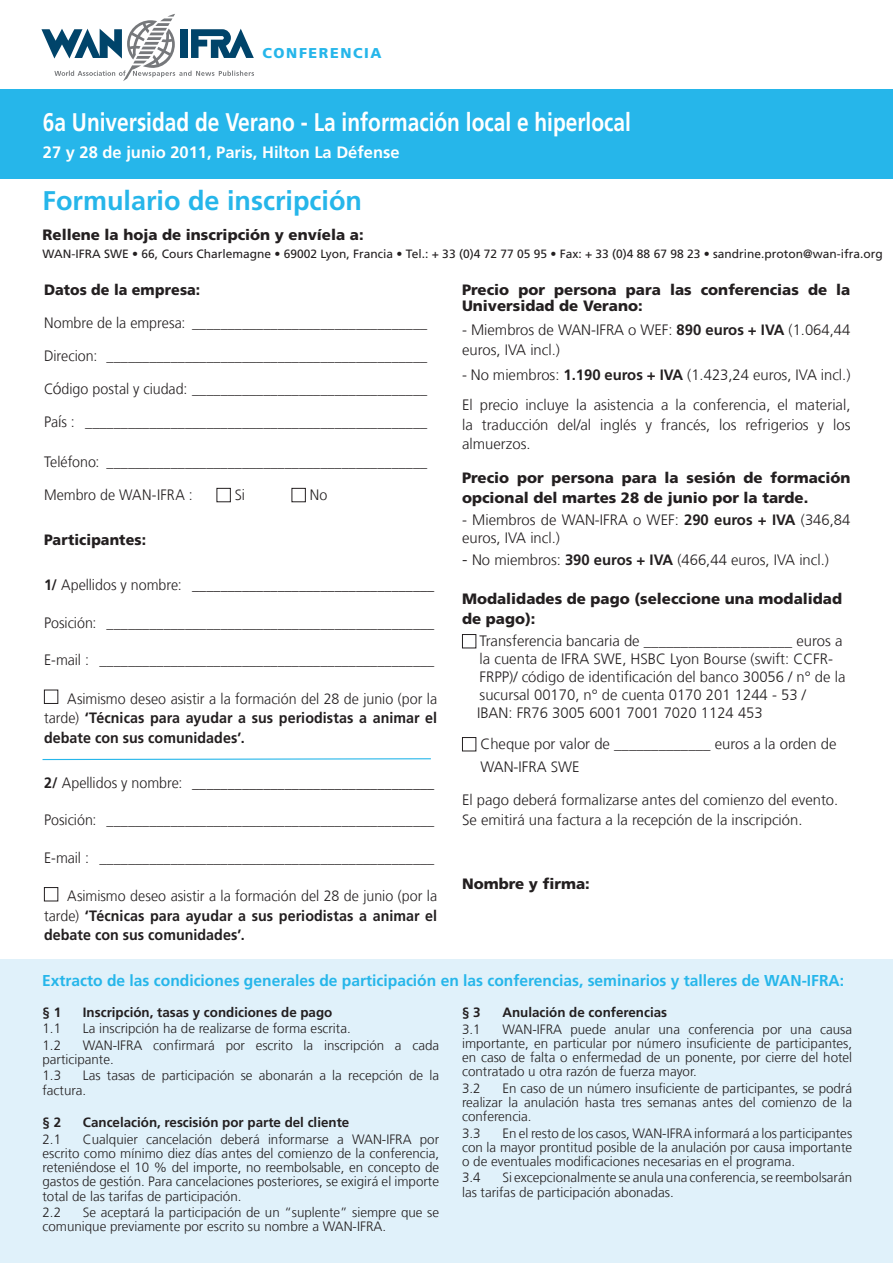
<style>
.page{position:relative;width:893px;height:1263px;background:#fff}
.page>*{position:absolute;margin:0;border:0;box-sizing:border-box;transform-origin:0 0}
.t1{font:700 27px "Frutiger LT Com";color:#26b6ea}
.t2{font:700 25.5px "Frutiger LT Com";color:#fff;scale:.82 1}
.t3{font:700 16.5px "Frutiger LT Com";color:#fff}
.t4{font:700 15.75px "Frutiger LT Com";color:#26b6ea}
.t5{font:300 15px/18px "Frutiger LT Com";color:#231f20}
.t6{font:300 15px/32.5px "Frutiger LT Com";color:#231f20;scale:.95 1}
.t7{font:700 15px/19.5px "Frutiger LT Com";letter-spacing:.005em;color:#231f20;text-align:justify;scale:.95 1}
.t8{font:900 15px/19.5px "Frutiger LT Com";color:#231f20}
.t9{font:900 15px "Frutiger LT Com";color:#231f20;scale:.95 1}
.t10{font:900 14.25px "Frutiger LT Com";letter-spacing:.115em;color:#26b6ea}
.t11{font:300 13.5px/14.2px "Frutiger LT Com";color:#231f20}
.t12{font:700 13.5px "Frutiger LT Com";color:#231f20}
.t13{font:12px "Frutiger LT Com";color:#231f20}
.s1{font-size:16.5px}
.s2{font-weight:300}
.s3{font-weight:700}
</style>
<div class="page">
<div style="left:0;top:960px;width:893px;height:303px;background:#e0f1fa"></div>
<div style="left:462px;top:634px;width:14px;height:14px;border:1px solid #231f20"></div>
<div style="left:462px;top:737px;width:14px;height:14px;border:1px solid #231f20"></div>
<div style="left:217px;top:488px;width:14px;height:14px;border:1px solid #231f20"></div>
<div style="left:292px;top:488px;width:14px;height:14px;border:1px solid #231f20"></div>
<div style="left:44px;top:690px;width:14px;height:14px;border:1px solid #231f20"></div>
<div style="left:44px;top:887px;width:14px;height:14px;border:1px solid #231f20"></div>
<div style="left:0;top:89px;width:893px;height:90px;background:#26b6ea"></div>
<svg style="left:41px;top:14px;width:213px;height:67px"></svg>
<svg style="left:42px;top:758px;width:389px;height:3px"></svg>
<p class="t10" style="left:263px;top:44px;width:121px">ConferencIA</p>
<h2 class="t2" style="left:43px;top:107px;width:719px">6a Universidad de Verano - La información local e hiperlocal</h2>
<p class="t3" style="left:43px;top:142px;width:358px">27 y 28 de junio 2011, Paris, Hilton La Défense</p>
<h1 class="t1" style="left:43px;top:185px;width:321px">Formulario de inscripción</h1>
<p class="t8" style="left:43px;top:225px;width:323px">Rellene la hoja de inscripción y envíela a:</p>
<p class="t13" style="left:43px;top:247px;width:842px">WAN-IFRA SWE • 66, Cours Charlemagne • 69002 Lyon, Francia • Tel.: + 33 (0)4 72 77 05 95 • Fax: + 33 (0)4 88 67 98 23 • sandrine.proton@wan-ifra.org</p>
<p class="t9" style="left:44px;top:281px;width:166px">Datos de la empresa:</p>
<p class="t6" style="left:44px;top:307px;width:405px">Nombre de la empresa: _________________________________</p>
<p class="t6" style="left:44px;top:340px;width:405px">Direcion: _____________________________________________</p>
<p class="t6" style="left:44px;top:373px;width:405px">C<span class="s1">ó</span>digo postal y ciudad: _________________________________</p>
<p class="t6" style="left:44px;top:406px;width:405px">Pa<span class="s1">í</span>s : ________________________________________________</p>
<p class="t6" style="left:44px;top:446px;width:405px">Teléfono: _____________________________________________<br>Membro de WAN-IFRA :</p>
<p class="t6" style="left:235px;top:479px;width:12px">Si</p>
<p class="t6" style="left:310px;top:479px;width:20px">No</p>
<p class="t9" style="left:44px;top:531px;width:109px">Participantes:</p>
<p class="t7" style="left:44px;top:575px;width:412px">1/ <span class="s2">Apellidos y nombre:</span> __________________________________</p>
<p class="t6" style="left:44px;top:606px;width:412px">Posición: ______________________________________________</p>
<p class="t6" style="left:44px;top:644px;width:412px">E-mail : _______________________________________________</p>
<p class="t7" style="left:44px;top:689px;width:415px;text-indent:23px"><span class="s2">Asimismo deseo asistir a la formación del 28 de junio (por la tarde)</span> ‘Técnicas para ayudar a sus periodistas a animar el debate con sus comunidades’.</p>
<p class="t7" style="left:44px;top:773px;width:412px">2/ <span class="s2">Apellidos y nombre:</span> __________________________________</p>
<p class="t6" style="left:44px;top:804px;width:412px">Posición: ______________________________________________</p>
<p class="t6" style="left:44px;top:841px;width:412px">E-mail : _______________________________________________</p>
<p class="t7" style="left:44px;top:886px;width:415px;text-indent:23px"><span class="s2">Asimismo deseo asistir a la formación del 28 de junio (por la tarde)</span> ‘Técnicas para ayudar a sus periodistas a animar el debate con sus comunidades’.</p>
<p class="t8" style="left:462px;top:281px;width:390px;line-height:16.5px">Precio por persona para las conferencias de la<br>Universidad de Verano:</p>
<p class="t5" style="left:462px;top:320px;width:390px;line-height:19.5px">- Miembros de WAN-IFRA o WEF: <span class="s3">890 euros + IVA</span> (1.064,44 euros, IVA incl.)</p>
<p class="t5" style="left:462px;top:360px;width:390px;line-height:30.2px">- No miembros: <span class="s3">1.190 euros + IVA</span> (1.423,24 euros, IVA incl.)<br>El precio incluye la asistencia a la conferencia, el material,</p>
<p class="t5" style="left:462px;top:415px;width:390px;line-height:19.5px">la traducción del/al inglés y francés, los refrigerios y los almuerzos.</p>
<p class="t8" style="left:462px;top:468px;width:390px">Precio por persona para la sesión de formación opcional del martes 28 de junio por la tarde.</p>
<p class="t5" style="left:462px;top:511px;width:390px">- Miembros de WAN-IFRA o WEF: <span class="s3">290 euros + IVA</span> (346,84 euros, IVA incl.)</p>
<p class="t5" style="left:462px;top:551px;width:368px"><span class="s1">-</span> No miembros: <span class="s3">390 euros + IVA</span> (466,44 euros, IVA incl.)</p>
<p class="t8" style="left:462px;top:589px;width:381px">Modalidades de pago (seleccione una modalidad de pago):</p>
<p class="t5" style="left:477px;top:632px;width:370px">Transferencia bancaria de ____________________ euros a la cuenta de IFRA SWE, HSBC Lyon Bourse (swift: CCFR-FRPP)/ código de identificación del banco 30056 / n° de la sucursal 00170, n° de cuenta 0170 201 1244 - 53 /<br>IBAN: FR76 3005 6001 7001 7020 1124 453</p>
<p class="t5" style="left:480px;top:733px;width:357px;line-height:22.5px">Cheque por valor de _____________ euros a la orden de<br>WAN-IFRA SWE</p>
<p class="t5" style="left:462px;top:789px;width:378px;line-height:20.1px">El pago deberá formalizarse antes del comienzo del evento.<br>Se emitirá una factura a la recepción de la inscripción.</p>
<p class="t8" style="left:462px;top:874px;width:129px">Nombre y firma:</p>
<p class="t4" style="left:42px;top:972px;width:804px">Extracto de las condiciones generales de participación en las conferencias, seminarios y talleres de WAN-IFRA:</p>
<p class="t12" style="left:43px;top:1004px;width:20px">§ 1</p>
<p class="t12" style="left:83px;top:1004px;width:251px">Inscripción, tasas y condiciones de pago</p>
<p class="t11" style="left:43px;top:1021px;width:20px">1.1</p>
<p class="t11" style="left:83px;top:1021px;width:269px">La inscripción ha de realizarse de forma escrita.</p>
<p class="t11" style="left:43px;top:1038px;width:20px">1.2</p>
<p class="t11" style="left:43px;top:1038px;width:398px;text-indent:40px">WAN-IFRA confirmará por escrito la inscripción a cada participante.</p>
<p class="t11" style="left:43px;top:1068px;width:20px">1.3</p>
<p class="t11" style="left:43px;top:1068px;width:398px;text-indent:40px">Las tasas de participación se abonarán a la recepción de la factura.</p>
<p class="t12" style="left:43px;top:1114px;width:20px">§ 2</p>
<p class="t12" style="left:83px;top:1114px;width:268px">Cancelación, rescisión por parte del cliente</p>
<p class="t11" style="left:43px;top:1132px;width:20px">2.1</p>
<p class="t11" style="left:43px;top:1132px;width:398px;text-align:justify;text-indent:40px">Cualquier cancelación deberá informarse a WAN-IFRA por escrito como mínimo diez días antes del comienzo de la conferencia, reteniéndose el 10 % del importe, no reembolsable, en concepto de gastos de gestión. Para cancelaciones posteriores, se exigirá el importe total de las tarifas de participación.</p>
<p class="t11" style="left:43px;top:1205px;width:20px">2.2</p>
<p class="t11" style="left:43px;top:1205px;width:398px;text-indent:40px">Se aceptará la participación de un “suplente” siempre que se comunique previamente por escrito su nombre a WAN-IFRA.</p>
<p class="t12" style="left:462px;top:1004px;width:20px">§ 3</p>
<p class="t12" style="left:502px;top:1004px;width:166px">Anulación de conferencias</p>
<p class="t11" style="left:462px;top:1022px;width:20px">3.1</p>
<p class="t11" style="left:462px;top:1022px;width:392px;text-align:justify;text-indent:40px">WAN-IFRA puede anular una conferencia por una causa importante, en particular por número insuficiente de participantes, en caso de falta o enfermedad de un ponente, por cierre del hotel contratado u otra razón de fuerza mayor.</p>
<p class="t11" style="left:462px;top:1081px;width:20px">3.2</p>
<p class="t11" style="left:462px;top:1081px;width:392px;text-align:justify;text-indent:40px">En caso de un número insuficiente de participantes, se podrá realizar la anulación hasta tres semanas antes del comienzo de la conferencia.</p>
<p class="t11" style="left:462px;top:1126px;width:20px">3.3</p>
<p class="t11" style="left:462px;top:1126px;width:392px;text-align:justify;text-indent:40px">En el resto de los casos, WAN-IFRA informará a los participantes con la mayor prontitud posible de la anulación por causa importante o de eventuales modificaciones necesarias en el programa.</p>
<p class="t11" style="left:462px;top:1171px;width:20px">3.4</p>
<p class="t11" style="left:462px;top:1171px;width:392px;text-indent:40px">Si excepcionalmente se anula una conferencia, se reembolsarán las tarifas de participación abonadas.</p>
</div>
